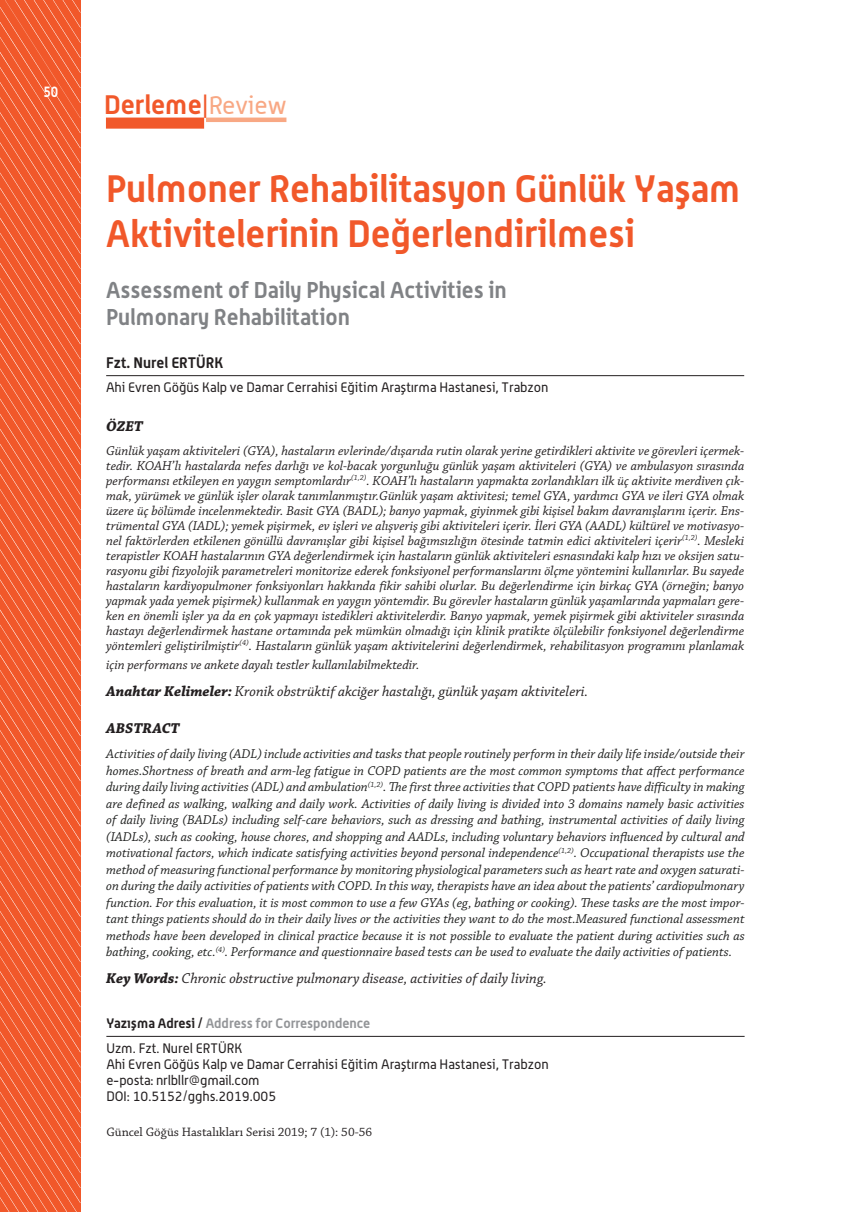
<style>
.page{position:relative;width:851px;height:1212px;background:#fff}
.page>*{position:absolute;margin:0;border:0;box-sizing:border-box;transform-origin:0 0}
.t1{font:700 37.5px/45px "Alwyn OT";color:#f1582a}
.t2{font:700 26.25px "Alwyn OT";color:#f1582a}
.t3{font:700 22.5px/27px "Alwyn OT";color:#808285}
.t4{font:italic 15px "Chaparral Pro";color:#231f20}
.t5{font:700 15px "Alwyn";color:#231f20}
.t6{font:italic 700 15px "Chaparral Pro";letter-spacing:.005em;color:#231f20}
.t7{font:700 15px "Alwyn OT";color:#fff;scale:.85 1}
.t8{font:italic 13.5px/15px "Chaparral Pro";color:#231f20;text-align:justify}
.t9{font:italic 13.5px/16.5px "Chaparral Pro";color:#1e1f1e;text-align:justify}
.t10{font:13.5px/16.2px "Alwyn";color:#231f20}
.t11{font:700 13.5px/24.6px "Alwyn";letter-spacing:-.005em;color:#939598}
.t12{font:12.9px "Chaparral Pro";color:#231f20}
.s1{font-family:"Alwyn";font-weight:400;font-size:24.9px}
.s2{font-family:"Alwyn";font-weight:400;font-size:24.9px;color:#f8a884}
.s3{font-weight:700}
.s4{color:#231f20}
.s5{font-weight:400;color:#231f20}
</style>
<div class="page">
<hr style="left:106px;top:375px;width:638px;height:1px;background:#231f20">
<hr style="left:106px;top:1036px;width:638px;height:1px;background:#231f20">
<div style="left:106px;top:118px;width:98px;height:11px;background:#f1582a"></div>
<hr style="left:206px;top:118px;width:80px;height:4px;background:#f8a884">
<svg style="left:0;top:0;width:80px;height:1212px"></svg>
<p class="t7" style="left:43px;top:82px;width:19px">50</p>
<h2 class="t2" style="left:104px;top:89px;width:184px">Derleme<span class="s1">|</span><span class="s2">Review</span></h2>
<h1 class="t1" style="left:106px;top:166px;width:635px">Pulmoner Rehabilitasyon Günlük Yaşam<br>Aktivitelerinin Değerlendirilmesi</h1>
<h3 class="t3" style="left:106px;top:276px;width:402px">Assessment of Daily Physical Activities in<br>Pulmonary Rehabilitation</h3>
<p class="t5" style="left:106px;top:353px;width:119px">Fzt. Nurel ERTÜRK</p>
<p class="t10" style="left:106px;top:379px;width:444px">Ahi Evren Göğüs Kalp ve Damar Cerrahisi Eğitim Araştırma Hastanesi, Trabzon</p>
<p class="t6" style="left:106px;top:418px;width:38px">ÖZET</p>
<p class="t8" style="left:106px;top:444px;width:639px">Günlük yaşam aktiviteleri (GYA), hastaların evlerinde/dışarıda rutin olarak yerine getirdikleri aktivite ve görevleri içermek&shy;tedir. KOAH’lı hastalarda nefes darlığı ve kol-bacak yorgunluğu günlük yaşam aktiviteleri (GYA) ve ambulasyon sırasında performansı etkileyen en yaygın semptomlardır<sup>(1,2)</sup>. KOAH’lı hastaların yapmakta zorlandıkları ilk üç aktivite merdiven çık&shy;mak, yürümek ve günlük işler olarak tanımlanmıştır.Günlük yaşam aktivitesi; temel GYA, yardımcı GYA ve ileri GYA olmak üzere üç bölümde incelenmektedir. Basit GYA (BADL); banyo yapmak, giyinmek gibi kişisel bakım davranışlarını içerir. Ens&shy;trümental GYA (IADL); yemek pişirmek, ev işleri ve alışveriş gibi aktiviteleri içerir. İleri GYA (AADL) kültürel ve motivasyo&shy;nel faktörlerden etkilenen gönüllü davranışlar gibi kişisel bağımsızlığın ötesinde tatmin edici aktiviteleri içerir<sup>(1,2)</sup>. Mesleki terapistler KOAH hastalarının GYA değerlendirmek için hastaların günlük aktiviteleri esnasındaki kalp hızı ve oksijen satu&shy;rasyonu gibi fizyolojik parametreleri monitorize ederek fonksiyonel performanslarını ölçme yöntemini kullanırlar. Bu sayede hastaların kardiyopulmoner fonksiyonları hakkında fikir sahibi olurlar. Bu değerlendirme için birkaç GYA (örneğin; banyo yapmak yada yemek pişirmek) kullanmak en yaygın yöntemdir. Bu görevler hastaların günlük yaşamlarında yapmaları gere&shy;ken en önemli işler ya da en çok yapmayı istedikleri aktivitelerdir. Banyo yapmak, yemek pişirmek gibi aktiviteler sırasında hastayı değerlendirmek hastane ortamında pek mümkün olmadığı için klinik pratikte ölçülebilir fonksiyonel değerlendirme yöntemleri geliştirilmiştir<sup>(4)</sup>. Hastaların günlük yaşam aktivitelerini değerlendirmek, rehabilitasyon programını planlamak</p>
<p class="t8" style="left:106px;top:657px;width:315px">için performans ve ankete dayalı testler kullanılabilmektedir.</p>
<p class="t4" style="left:106px;top:683px;width:483px"><span class="s3">Anahtar Kelimeler:</span> Kronik obstrüktif akciğer hastalığı, günlük yaşam aktiviteleri.</p>
<p class="t6" style="left:106px;top:719px;width:75px">ABSTRACT</p>
<p class="t9" style="left:106px;top:746px;width:640px">Activities of daily living (ADL) include activities and tasks that people routinely perform in their daily life inside/outside their homes.Shortness of breath and arm-leg fatigue in COPD patients are the most common symptoms that affect performance during daily living activities (ADL) and ambulation<sup>(1,2)</sup>. The first three activities that COPD patients have difficulty in making are defined as walking, walking and daily work. Activities of daily living is divided into 3 domains namely basic activities of daily living (BADLs) including self-care behaviors, such as dressing and bathing, instrumental activities of daily living (IADLs), such as cooking, house chores, and shopping and AADLs, including voluntary behaviors influenced by cultural and motivational factors, which indicate satisfying activities beyond personal independence<sup>(1,2)</sup>. Occupational therapists use the method of measuring functional performance by monitoring physiological parameters such as heart rate and oxygen saturati&shy;on during the daily activities of patients with COPD. In this way, therapists have an idea about the patients’ cardiopulmonary function. For this evaluation, it is most common to use a few GYAs (eg, bathing or cooking). These tasks are the most impor&shy;tant things patients should do in their daily lives or the activities they want to do the most.Measured functional assessment methods have been developed in clinical practice because it is not possible to evaluate the patient during activities such as bathing, cooking, etc.<sup>(4)</sup>. Performance and questionnaire based tests can be used to evaluate the daily activities of patients.</p>
<p class="t4" style="left:106px;top:970px;width:442px"><span class="s3">Key Words:</span> Chronic obstructive pulmonary disease, activities of daily living.</p>
<p class="t11" style="left:106px;top:1011px;width:265px"><span class="s4">Yazışma Adresi /</span> Address for Correspondence<br><span class="s5">Uzm. Fzt. Nurel ERTÜRK</span></p>
<p class="t10" style="left:106px;top:1056px;width:444px">Ahi Evren Göğüs Kalp ve Damar Cerrahisi Eğitim Araştırma Hastanesi, Trabzon e-posta: nrlbllr@gmail.com<br>DOI: 10.5152/gghs.2019.005</p>
<p class="t12" style="left:106px;top:1125px;width:267px">Güncel Göğüs Hastalıkları Serisi 2019; 7 (1): 50-56</p>
</div>
